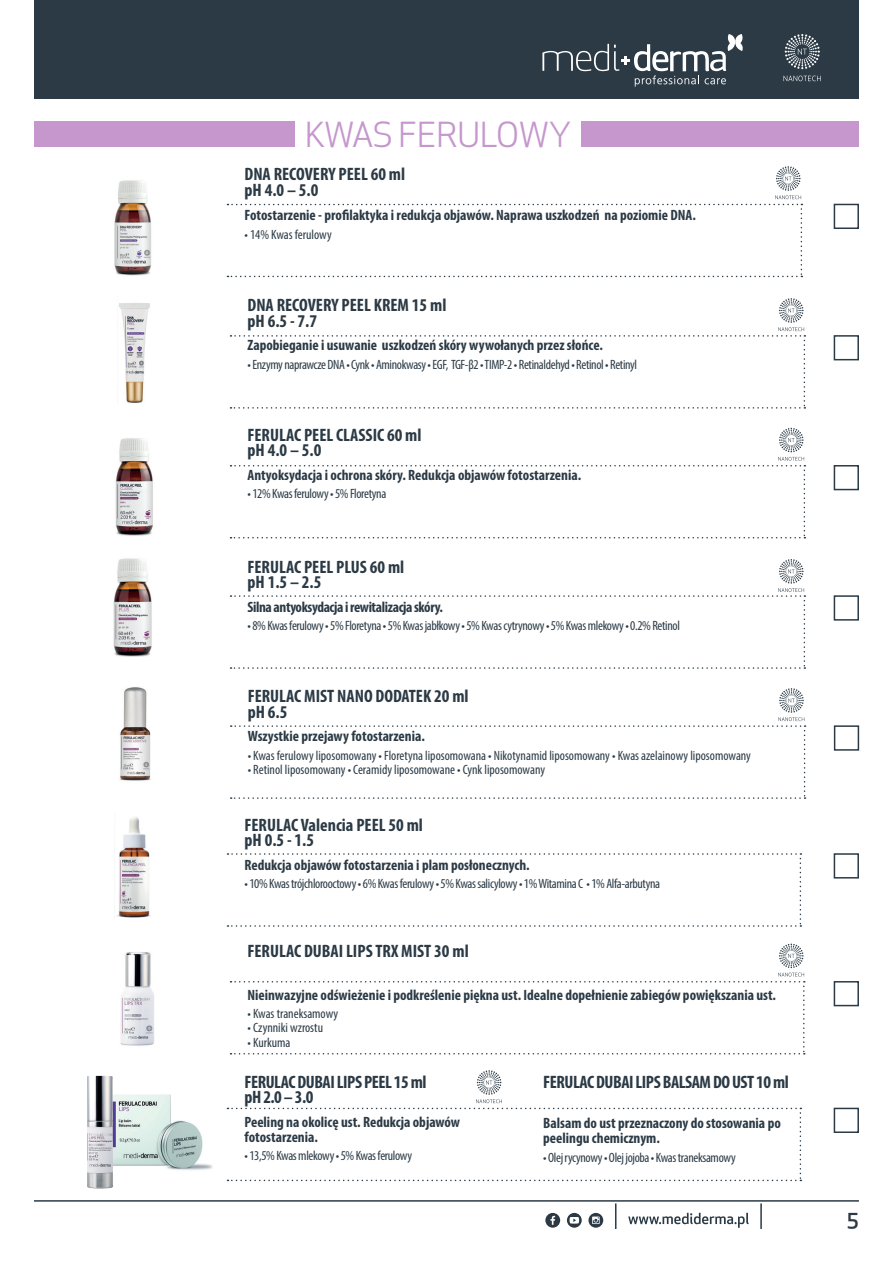
<style>
.page{position:relative;width:893px;height:1263px;background:#fff}
.page>*{position:absolute;margin:0;border:0;box-sizing:border-box;transform-origin:0 0}
.t1{font:33.75px "Apex New";color:#c597cd}
.t2{font:500 21px "Apex New";color:#2b3a45}
.t3{font:700 condensed 18px "Myriad Pro";color:#2b3a45}
.t4{font:700 condensed 18px "Myriad Pro";letter-spacing:-.025em;color:#2b3a45}
.t5{font:700 condensed 15px/15px "Myriad Pro";color:#2b3a45}
.t6{font:700 condensed 15px "Myriad Pro";letter-spacing:-.025em;color:#2b3a45}
.t7{font:condensed 13.5px "Myriad Pro";letter-spacing:-.025em;color:#2b3a45}
.t8{font:condensed 13.5px "Myriad Pro";color:#2b3a45}
</style>
<div class="page">
<img style="left:113px;top:1094px;width:100px;height:92px">
<img style="left:114px;top:180px;width:37px;height:96px">
<img style="left:87px;top:1076px;width:26px;height:113px">
<div style="left:34px;top:0;width:825px;height:99px;background:#2b3a45"></div>
<svg style="left:783px;top:34px;width:38px;height:47px"></svg>
<svg style="left:542px;top:34px;width:201px;height:53px"></svg>
<svg style="left:628px;top:1213px;width:121px;height:15px"></svg>
<hr style="left:34px;top:1200px;width:825px;height:2px;background:#2b3a45">
<svg style="left:615px;top:1203px;width:1px;height:26px"></svg>
<hr style="left:760px;top:1203px;width:2px;height:26px;background:#2b3a45">
<svg style="left:545px;top:1213px;width:15px;height:15px"></svg>
<svg style="left:567px;top:1213px;width:15px;height:15px"></svg>
<svg style="left:588px;top:1213px;width:15px;height:15px"></svg>
<div style="left:34px;top:122px;width:333px;height:25px;background:#c597cd"></div>
<div style="left:526px;top:122px;width:333px;height:25px;background:#c597cd"></div>
<div style="left:295px;top:122px;width:286px;height:25px;background:#fff"></div>
<svg style="left:833px;top:203px;width:26px;height:26px"></svg>
<svg style="left:227px;top:166px;width:575px;height:111px"></svg>
<img style="left:120px;top:952px;width:34px;height:94px">
<svg style="left:833px;top:981px;width:26px;height:26px"></svg>
<svg style="left:230px;top:943px;width:575px;height:111px"></svg>
<img style="left:119px;top:303px;width:31px;height:100px">
<svg style="left:833px;top:335px;width:26px;height:26px"></svg>
<svg style="left:230px;top:298px;width:575px;height:111px"></svg>
<img style="left:117px;top:817px;width:34px;height:101px">
<svg style="left:833px;top:853px;width:26px;height:26px"></svg>
<svg style="left:227px;top:853px;width:574px;height:74px"></svg>
<img style="left:115px;top:438px;width:38px;height:98px">
<svg style="left:833px;top:465px;width:26px;height:26px"></svg>
<svg style="left:230px;top:428px;width:575px;height:110px"></svg>
<img style="left:119px;top:687px;width:32px;height:94px">
<svg style="left:833px;top:725px;width:27px;height:26px"></svg>
<svg style="left:231px;top:688px;width:574px;height:111px"></svg>
<svg style="left:833px;top:1107px;width:26px;height:26px"></svg>
<svg style="left:227px;top:1070px;width:574px;height:111px"></svg>
<img style="left:113px;top:558px;width:39px;height:99px">
<svg style="left:833px;top:595px;width:26px;height:26px"></svg>
<svg style="left:230px;top:559px;width:575px;height:110px"></svg>
<p class="t1" style="left:305px;top:113px;width:268px">KWAS FERULOWY</p>
<p class="t3" style="left:244px;top:162px;width:162px">DNA RECOVERY PEEL 60 ml</p>
<p class="t3" style="left:244px;top:178px;width:75px">pH 4.0 – 5.0</p>
<p class="t5" style="left:244px;top:207px;width:453px">Fotostarzenie - profilaktyka i redukcja objawów. Naprawa uszkodzeń na poziomie DNA.</p>
<p class="t8" style="left:244px;top:226px;width:89px">• 14% Kwas ferulowy</p>
<p class="t3" style="left:247px;top:294px;width:200px">DNA RECOVERY PEEL KREM 15 ml</p>
<p class="t3" style="left:247px;top:310px;width:71px">pH 6.5 - 7.7</p>
<p class="t5" style="left:247px;top:338px;width:357px">Zapobieganie i usuwanie uszkodzeń skóry wywołanych przez słońce.</p>
<p class="t7" style="left:247px;top:356px;width:391px">• Enzymy naprawcze DNA • Cynk • Aminokwasy • EGF, TGF-β2 • TIMP-2 • Retinaldehyd • Retinol • Retinyl</p>
<p class="t3" style="left:247px;top:424px;width:176px">FERULAC PEEL CLASSIC 60 ml</p>
<p class="t3" style="left:247px;top:439px;width:75px">pH 4.0 – 5.0</p>
<p class="t5" style="left:247px;top:467px;width:335px">Antyoksydacja i ochrona skóry. Redukcja objawów fotostarzenia.</p>
<p class="t7" style="left:247px;top:486px;width:140px">• 12% Kwas ferulowy • 5% Floretyna</p>
<p class="t3" style="left:247px;top:555px;width:158px">FERULAC PEEL PLUS 60 ml</p>
<p class="t3" style="left:247px;top:571px;width:75px">pH 1.5 – 2.5</p>
<p class="t6" style="left:247px;top:597px;width:197px">Silna antyoksydacja i rewitalizacja skóry.</p>
<p class="t7" style="left:247px;top:618px;width:434px">• 8% Kwas ferulowy • 5% Floretyna • 5% Kwas jabłkowy • 5% Kwas cytrynowy • 5% Kwas mlekowy • 0.2% Retinol</p>
<p class="t3" style="left:248px;top:685px;width:222px">FERULAC MIST NANO DODATEK 20 ml</p>
<p class="t3" style="left:248px;top:701px;width:41px">pH 6.5</p>
<p class="t5" style="left:248px;top:728px;width:179px">Wszystkie przejawy fotostarzenia.</p>
<p class="t8" style="left:248px;top:747px;width:505px">• Kwas ferulowy liposomowany • Floretyna liposomowana • Nikotynamid liposomowany • Kwas azelainowy liposomowany</p>
<p class="t8" style="left:248px;top:761px;width:299px">• Retinol liposomowany • Ceramidy liposomowane • Cynk liposomowany</p>
<p class="t3" style="left:244px;top:814px;width:180px">FERULAC Valencia PEEL 50 ml</p>
<p class="t3" style="left:244px;top:829px;width:71px">pH 0.5 - 1.5</p>
<p class="t5" style="left:244px;top:857px;width:287px">Redukcja objawów fotostarzenia i plam posłonecznych.</p>
<p class="t7" style="left:244px;top:876px;width:417px">• 10% Kwas trójchlorooctowy • 6% Kwas ferulowy • 5% Kwas salicylowy • 1% Witamina C • 1% Alfa-arbutyna</p>
<p class="t3" style="left:247px;top:940px;width:223px">FERULAC DUBAI LIPS TRX MIST 30 ml</p>
<p class="t5" style="left:247px;top:987px;width:530px">Nieinwazyjne odświeżenie i podkreślenie piękna ust. Idealne dopełnienie zabiegów powiększania ust.</p>
<p class="t8" style="left:247px;top:1005px;width:92px">• Kwas traneksamowy</p>
<p class="t8" style="left:247px;top:1020px;width:77px">• Czynniki wzrostu</p>
<p class="t8" style="left:247px;top:1034px;width:44px">• Kurkuma</p>
<p class="t4" style="left:244px;top:1070px;width:184px">FERULAC DUBAI LIPS PEEL 15 ml</p>
<p class="t3" style="left:244px;top:1086px;width:71px">pH 2.0 – 3.0</p>
<p class="t5" style="left:244px;top:1114px;width:217px">Peeling na okolicę ust. Redukcja objawów fotostarzenia.</p>
<p class="t7" style="left:244px;top:1148px;width:169px">• 13,5% Kwas mlekowy • 5% Kwas ferulowy</p>
<p class="t4" style="left:543px;top:1070px;width:247px">FERULAC DUBAI LIPS BALSAM DO UST 10 ml</p>
<p class="t5" style="left:543px;top:1115px;width:239px">Balsam do ust przeznaczony do stosowania po peelingu chemicznym.</p>
<p class="t7" style="left:543px;top:1149px;width:194px">• Olej rycynowy • Olej jojoba • Kwas traneksamowy</p>
<p class="t2" style="left:847px;top:1205px;width:14px">5</p>
</div>
